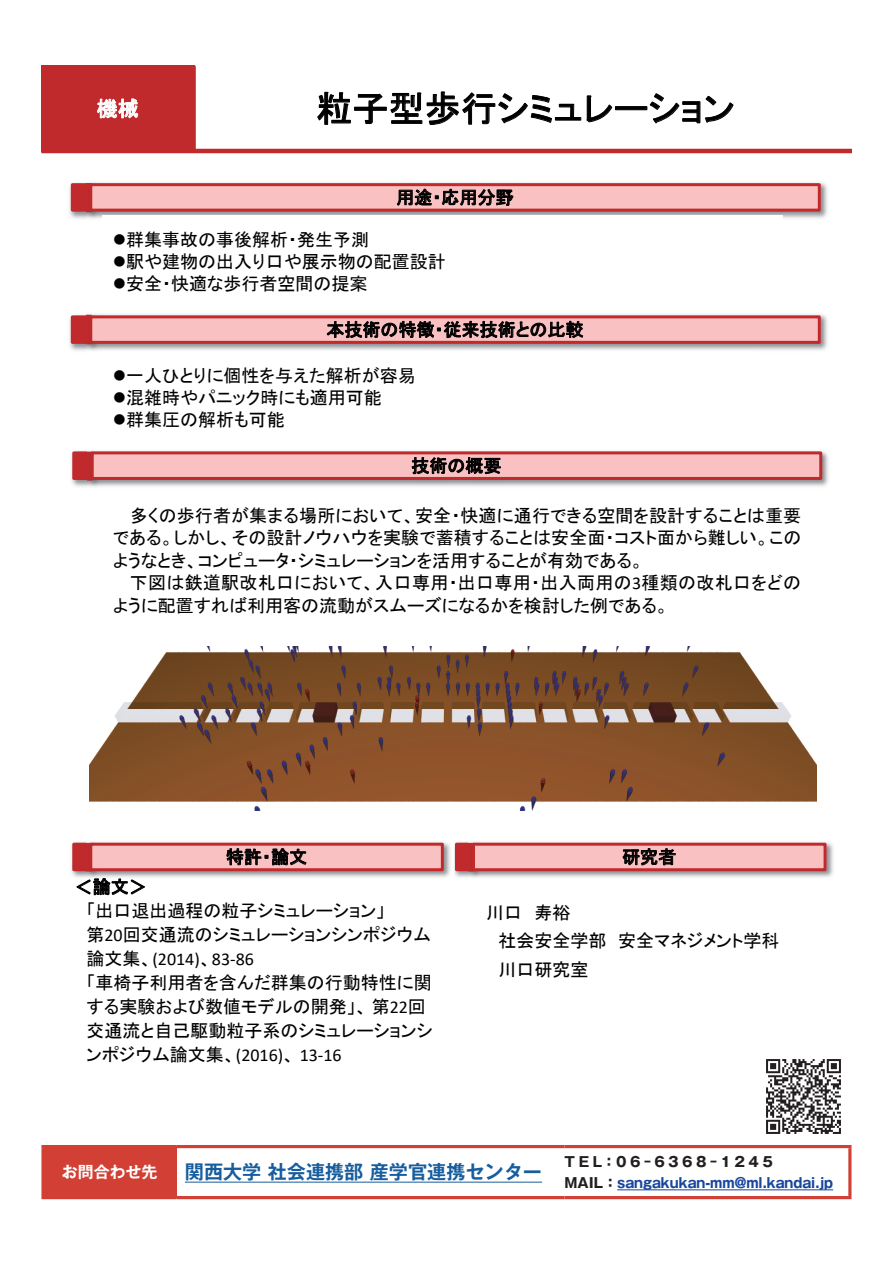
<style>
.page{position:relative;width:893px;height:1263px;background:#fff}
.page>*{position:absolute;margin:0;border:0;box-sizing:border-box;transform-origin:0 0}
.t1{font:36px "MS P Gothic";letter-spacing:.005em;color:#000}
.t2{font:21px "MS P Gothic";color:#fff}
.t3{font:700 19.2px "Gothic MB101 Pr 6 N De";color:#175d9e}
.t4{font:18px/24px "MS P Gothic";color:#000}
.t5{font:700 15.9px "Gothic MB101 Pr 6 N De";color:#fff}
.t6{font:700 13.8px/21px "Gothic MB101 Pr 6 N";color:#18469d;scale:.94 1}
.s1{font-family:"Calibri"}
.s2{color:#231f20}
</style>
<div class="page">
<svg style="left:317px;top:91px;width:296px;height:34px"></svg>
<div style="left:615px;top:106px;width:32px;height:4px;border:1px solid #000"></div>
<svg style="left:649px;top:93px;width:85px;height:31px"></svg>
<div style="left:41px;top:66px;width:155px;height:83px;background:#c02a2d"></div>
<hr style="left:41px;top:149px;width:810px;height:4px;background:#c02a2d">
<img style="left:69px;top:316px;width:17px;height:35px">
<div style="left:72px;top:317px;width:19px;height:25px;background:#c02a2d"></div>
<div style="left:71px;top:315px;width:21px;height:29px;border:3px solid #c02a2d"></div>
<img style="left:86px;top:314px;width:742px;height:37px">
<div style="left:91px;top:317px;width:728px;height:25px;background:#f9c1c2"></div>
<div style="left:89px;top:315px;width:732px;height:29px;border:3px solid #c02a2d"></div>
<svg style="left:327px;top:321px;width:256px;height:23px"></svg>
<img style="left:69px;top:184px;width:17px;height:35px">
<div style="left:72px;top:185px;width:19px;height:25px;background:#c02a2d"></div>
<div style="left:71px;top:183px;width:21px;height:29px;border:3px solid #c02a2d"></div>
<img style="left:86px;top:182px;width:742px;height:37px">
<div style="left:91px;top:185px;width:728px;height:25px;background:#f9c1c2"></div>
<div style="left:89px;top:183px;width:732px;height:29px;border:3px solid #c02a2d"></div>
<svg style="left:397px;top:189px;width:116px;height:17px"></svg>
<img style="left:454px;top:842px;width:15px;height:36px">
<div style="left:456px;top:844px;width:17px;height:26px;background:#c02a2d"></div>
<div style="left:455px;top:843px;width:20px;height:28px;border:3px solid #c02a2d"></div>
<img style="left:469px;top:842px;width:365px;height:36px">
<div style="left:473px;top:844px;width:352px;height:26px;background:#f9c1c2"></div>
<div style="left:472px;top:843px;width:354px;height:28px;border:3px solid #c02a2d"></div>
<svg style="left:623px;top:848px;width:53px;height:17px"></svg>
<img style="left:71px;top:842px;width:15px;height:36px">
<div style="left:74px;top:844px;width:17px;height:26px;background:#c02a2d"></div>
<div style="left:72px;top:843px;width:20px;height:28px;border:3px solid #c02a2d"></div>
<img style="left:86px;top:842px;width:365px;height:36px">
<div style="left:91px;top:844px;width:351px;height:26px;background:#f9c1c2"></div>
<div style="left:89px;top:843px;width:355px;height:28px;border:3px solid #c02a2d"></div>
<svg style="left:226px;top:848px;width:80px;height:17px"></svg>
<svg style="left:76px;top:878px;width:69px;height:17px"></svg>
<img style="left:71px;top:456px;width:17px;height:31px">
<div style="left:74px;top:453px;width:18px;height:25px;background:#c02a2d"></div>
<div style="left:72px;top:451px;width:22px;height:29px;border:3px solid #c02a2d"></div>
<img style="left:88px;top:451px;width:741px;height:36px">
<div style="left:92px;top:453px;width:729px;height:25px;background:#f9c1c2"></div>
<div style="left:91px;top:451px;width:731px;height:29px;border:3px solid #c02a2d"></div>
<svg style="left:412px;top:457px;width:89px;height:17px"></svg>
<div style="left:102px;top:215px;width:680px;height:93px;background:#fff"></div>
<img style="left:89px;top:647px;width:728px;height:163px">
<img style="left:766px;top:1059px;width:75px;height:75px">
<div style="left:43px;top:1146px;width:133px;height:51px;background:#d23f34"></div>
<hr style="left:41px;top:1145px;width:135px;height:3px;background:#d23f34">
<svg style="left:41px;top:1148px;width:2px;height:48px"></svg>
<hr style="left:176px;top:1145px;width:388px;height:3px;background:#d23f34">
<hr style="left:564px;top:1145px;width:287px;height:3px;background:#d23f34">
<hr style="left:848px;top:1148px;width:3px;height:48px;background:#d23f34">
<hr style="left:41px;top:1196px;width:135px;height:3px;background:#d23f34">
<hr style="left:176px;top:1196px;width:388px;height:3px;background:#d23f34">
<hr style="left:564px;top:1196px;width:287px;height:3px;background:#d23f34">
<hr style="left:185px;top:1182px;width:357px;height:1px;background:#175d9e">
<hr style="left:617px;top:1189px;width:216px;height:1px;background:#18469d">
<p class="t2" style="left:97px;top:98px;width:44px">機械</p>
<p class="t1" style="left:316px;top:90px;width:420px">粒子型歩行シミュレーション</p>
<p class="t4" style="left:396px;top:185px;width:119px">用途・応用分野</p>
<p class="t4" style="left:113px;top:228px;width:258px">●群集事故の事後解析・発生予測</p>
<p class="t4" style="left:113px;top:249px;width:334px">●駅や建物の出入り口や展示物の配置設計</p>
<p class="t4" style="left:113px;top:271px;width:256px">●安全・快適な歩行者空間の提案</p>
<p class="t4" style="left:326px;top:317px;width:259px">本技術の特徴・従来技術との比較</p>
<p class="t4" style="left:113px;top:364px;width:305px">●一人ひとりに個性を与えた解析が容易</p>
<p class="t4" style="left:113px;top:385px;width:271px">●混雑時やパニック時にも適用可能</p>
<p class="t4" style="left:113px;top:407px;width:173px">●群集圧の解析も可能</p>
<p class="t4" style="left:411px;top:454px;width:92px">技術の概要</p>
<p class="t4" style="left:130px;top:503px;width:673px">多くの歩行者が集まる場所において、安全・快適に通行できる空間を設計することは重要</p>
<p class="t4" style="left:113px;top:526px;width:690px">である。しかし、その設計ノウハウを実験で蓄積することは安全面・コスト面から難しい。この</p>
<p class="t4" style="left:113px;top:548px;width:533px">ようなとき、コンピュータ・シミュレーションを活用することが有効である。</p>
<p class="t4" style="left:130px;top:571px;width:673px">下図は鉄道駅改札口において、入口専用・出口専用・出入両用の<span class="s1">3</span>種類の改札口をどの</p>
<p class="t4" style="left:113px;top:593px;width:558px">ように配置すれば利用客の流動がスムーズになるかを検討した例である。</p>
<p class="t4" style="left:226px;top:845px;width:83px">特許・論文</p>
<p class="t4" style="left:622px;top:845px;width:56px">研究者</p>
<p class="t4" style="left:498px;top:898px;width:283px;line-height:28.5px;text-indent:-12px">川口 寿裕<br>社会安全学部 安全マネジメント学科川口研究室</p>
<p class="t4" style="left:87px;top:875px;width:348px;text-indent:-12px">＜論文＞<br>「出口退出過程の粒子シミュレーション」<br>第<span class="s1">20</span>回交通流のシミュレーションシンポジウム論文集、<span class="s1">(2014)</span>、<span class="s1">83-86<br></span>「車椅子利用者を含んだ群集の行動特性に関する実験および数値モデルの開発」、第<span class="s1">22</span>回交通流と自己駆動粒子系のシミュレーションシンポジウム論文集、<span class="s1">(2016)</span>、 <span class="s1">13-16</span></p>
<p class="t5" style="left:62px;top:1159px;width:97px">お問合わせ先</p>
<p class="t3" style="left:185px;top:1156px;width:359px">関西大学 社会連携部 産学官連携センター</p>
<p class="t6" style="left:564px;top:1151px;width:287px"><span class="s2">TEL：06-6368-1245<br>MAIL：</span>sangakukan-mm@ml.kandai.jp</p>
</div>
